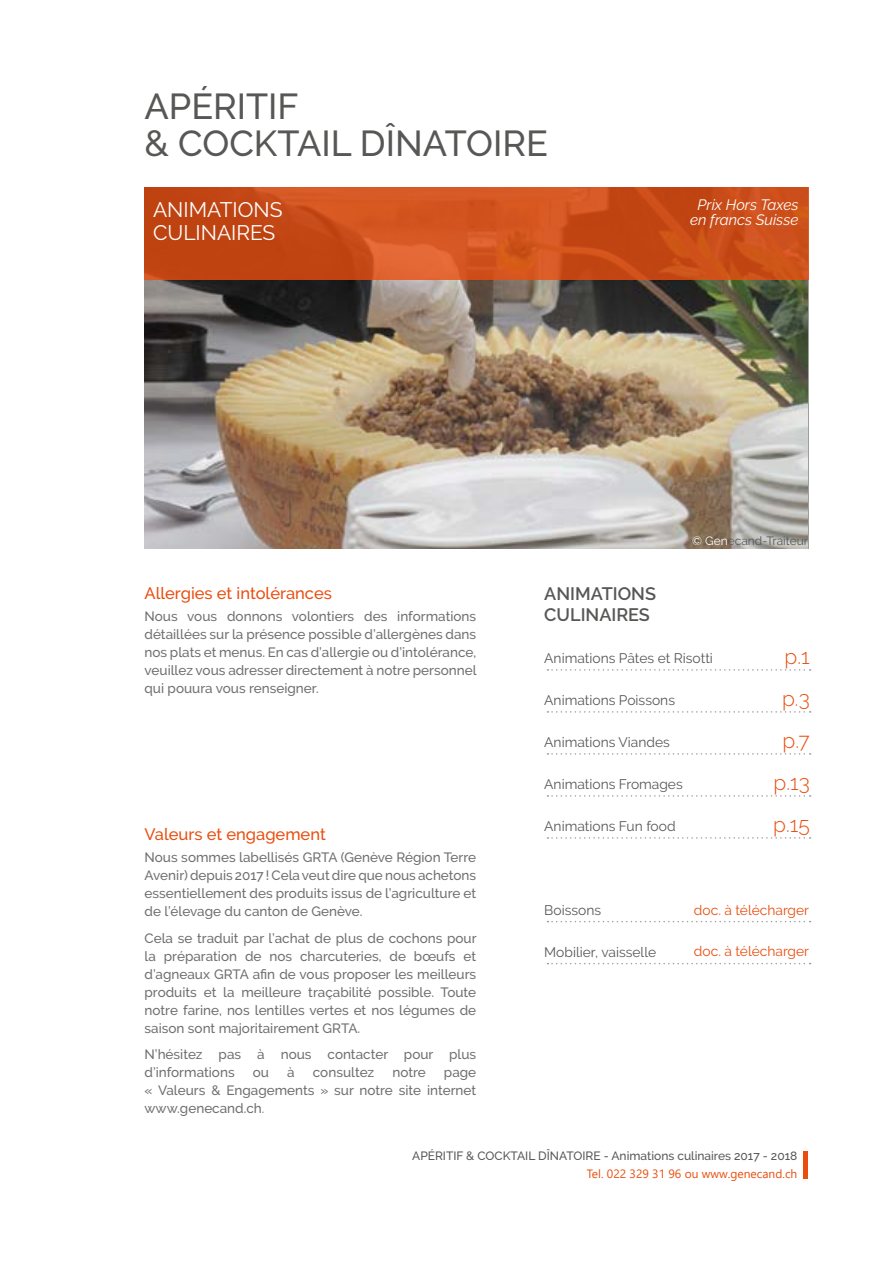
<style>
.page{position:relative;width:893px;height:1263px;background:#fff}
.page>*{position:absolute;margin:0;border:0;box-sizing:border-box;transform-origin:0 0}
.t1{font:500 36px/37.5px "Raleway";color:#575756}
.t2{font:21px/22.5px "Raleway";color:#fff}
.t3{font:300 21px/42px "Raleway";color:#e94e0f;text-align:center}
.t4{font:600 18px/21.5px "Raleway";color:#575756}
.t5{font:500 16.5px "Raleway";color:#e94e0f}
.t6{font:italic 15px/15px "Raleway";color:#fff;text-align:center}
.t7{font:13.8px "Raleway";color:#575756}
.t8{font:13.8px "Raleway";color:#e94e0f}
.t9{font:500 13.5px/18px "Raleway";color:#706f6f;text-align:justify}
.t10{font:500 12px "Raleway";color:#575756}
.t11{font:12px "Segoe UI";color:#e94e0f}
.t12{font:12px "Raleway";color:#575756}
.s1{font-size:12px}
.s2{color:#fff}
</style>
<div class="page">
<hr style="left:804px;top:1151px;width:4px;height:28px;background:#e94e0f">
<svg style="left:547px;top:669px;width:264px;height:2px"></svg>
<svg style="left:547px;top:711px;width:264px;height:2px"></svg>
<svg style="left:547px;top:753px;width:264px;height:2px"></svg>
<svg style="left:547px;top:795px;width:264px;height:2px"></svg>
<svg style="left:547px;top:837px;width:264px;height:2px"></svg>
<svg style="left:547px;top:921px;width:264px;height:1px"></svg>
<svg style="left:547px;top:963px;width:264px;height:1px"></svg>
<img style="left:145px;top:280px;width:663px;height:269px">
<svg style="left:145px;top:187px;width:664px;height:93px;background:#cb4e1a"></svg>
<h1 class="t1" style="left:145px;top:87px;width:405px">APÉRITIF<br>&amp; COCKTAIL DÎNATOIRE</h1>
<h2 class="t2" style="left:153px;top:199px;width:131px">ANIMATIONS<br>CULINAIRES</h2>
<p class="t6" style="left:690px;top:197px;width:110px">Prix Hors Taxes en francs Suisse</p>
<p class="t5" style="left:145px;top:583px;width:189px">Allergies et intolérances</p>
<p class="t9" style="left:145px;top:607px;width:334px">Nous vous donnons volontiers des informations détaillées sur la présence possible d’allergènes dans nos plats et menus. En cas d’allergie ou d’intolérance, veuillez vous adresser directement à notre personnel qui pouura vous renseigner.</p>
<p class="t5" style="left:145px;top:824px;width:183px">Valeurs et engagement</p>
<p class="t9" style="left:145px;top:848px;width:333px">Nous sommes labellisés GRTA (Genève Région Terre Avenir) depuis 2017 ! Cela veut dire que nous achetons essentiellement des produits issus de l’agriculture et de l’élevage du canton de Genève.</p>
<p class="t9" style="left:145px;top:929px;width:334px">Cela se traduit par l’achat de plus de cochons pour la préparation de nos charcuteries, de bœufs et d’agneaux GRTA afin de vous proposer les meilleurs produits et la meilleure traçabilité possible. Toute notre farine, nos lentilles vertes et nos légumes de saison sont majoritairement GRTA.</p>
<p class="t9" style="left:145px;top:1045px;width:333px">N’hésitez pas à nous contacter pour plus d’informations</p>
<p class="t9" style="left:253px;top:1063px;width:18px">ou</p>
<p class="t9" style="left:287px;top:1063px;width:9px">à</p>
<p class="t9" style="left:313px;top:1063px;width:63px">consultez</p>
<p class="t9" style="left:392px;top:1063px;width:35px">notre</p>
<p class="t9" style="left:145px;top:1063px;width:333px;text-indent:299px">page « Valeurs &amp; Engagements » sur notre site internet www.genecand.ch<span class="s1">.</span></p>
<p class="t12" style="left:692px;top:534px;width:118px"><span class="s2">© Gen</span>ecand-Traiteur</p>
<h3 class="t4" style="left:544px;top:582px;width:113px">ANIMATIONS<br>CULINAIRES</h3>
<p class="t7" style="left:544px;top:650px;width:170px">Animations Pâtes et Risotti</p>
<p class="t7" style="left:544px;top:692px;width:132px">Animations Poissons</p>
<p class="t7" style="left:544px;top:734px;width:127px">Animations Viandes</p>
<p class="t7" style="left:544px;top:776px;width:140px">Animations Fromages</p>
<p class="t7" style="left:544px;top:818px;width:133px">Animations Fun food</p>
<h2 class="t3" style="left:773px;top:635px;width:38px">p.1 p.3 p.7 p.13 p.15</h2>
<p class="t7" style="left:544px;top:902px;width:58px">Boissons</p>
<p class="t7" style="left:544px;top:944px;width:113px">Mobilier, vaisselle</p>
<p class="t8" style="left:694px;top:902px;width:117px">doc. à télécharger</p>
<p class="t8" style="left:694px;top:943px;width:117px">doc. à télécharger</p>
<p class="t10" style="left:412px;top:1149px;width:387px">APÉRITIF &amp; COCKTAIL DÎNATOIRE - Animations culinaires 2017 - 2018</p>
<p class="t11" style="left:587px;top:1162px;width:212px">Tel. 022 329 31 96 ou www.genecand.ch</p>
</div>
